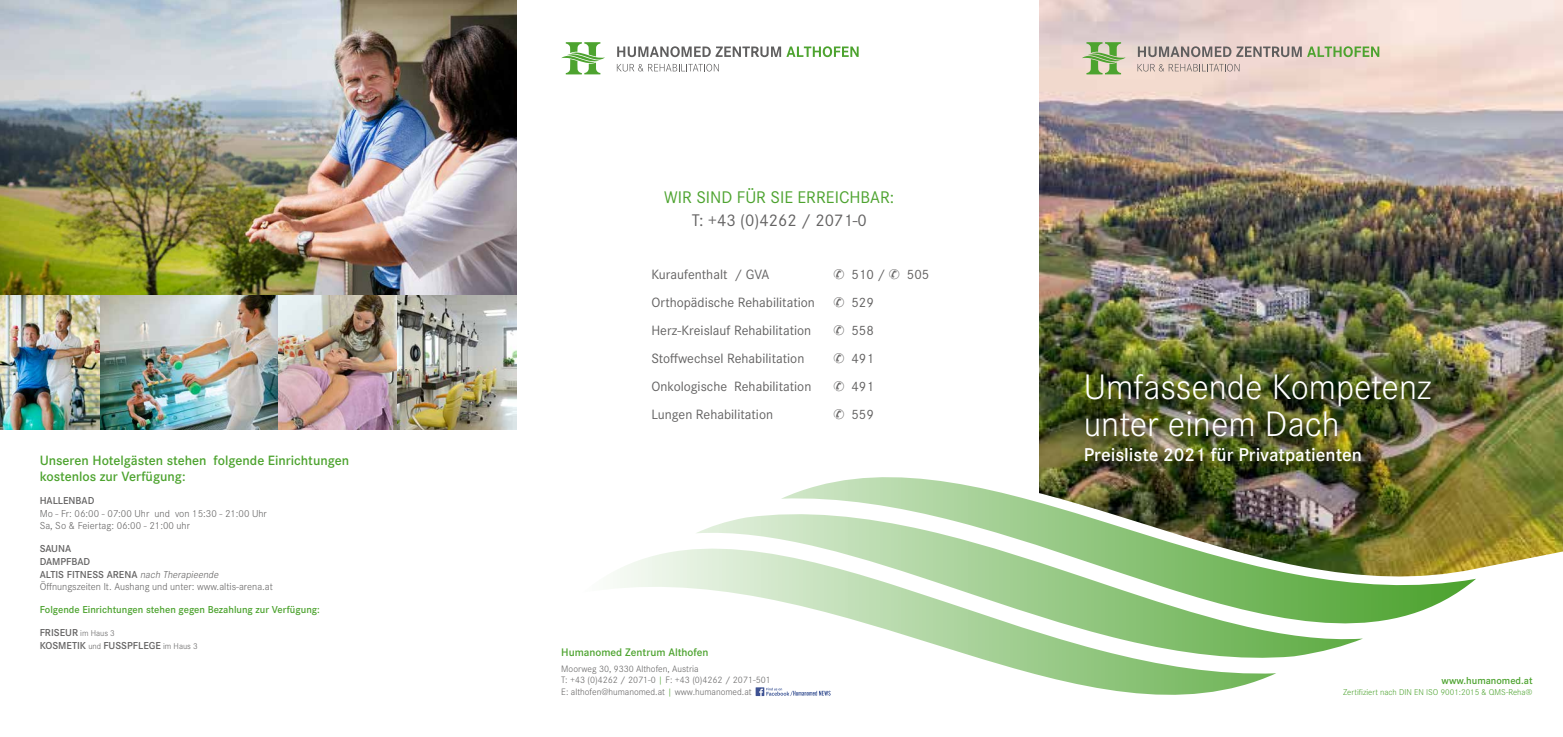
<style>
.page{position:relative;width:1563px;height:737px;background:#fff}
.page>*{position:absolute;margin:0;border:0;box-sizing:border-box;transform-origin:0 0}
.t1{font:300 36.75px/36.8px "Corporate S";color:#fff}
.t2{font:600 19.25px "Corporate S";color:#fff}
.t3{font:17.5px "Corporate S";color:#4da32f}
.t4{font:17.5px "Corporate S";color:#646363}
.t5{font:14px "Corporate S";color:#646363}
.t6{font:600 14px/15.8px "Corporate S";color:#4da32f}
.t7{font:600 11.38px "Corporate S";color:#4da32f}
.t8{font:300 10.5px/12.6px "Corporate S";color:#646363}
.t9{font:600 10.5px/23.1px "Corporate S";color:#4da32f}
.t10{font:600 10.5px "Corporate S";color:#646363}
.t11{font:300 9.62px/11.5px "Corporate S";color:#646363}
.t12{font:300 8.75px "Corporate S";color:#4da32f}
.s1{font-weight:600}
.s2{font-style:italic}
.s3{color:#646363}
.s4{font-weight:300;font-size:8.75px;color:#646363}
.s5{font-weight:300;font-size:8.75px}
.s6{color:#4da32f}
</style>
<div class="page">
<img style="left:1039px;top:0;width:524px;height:449px">
<img style="left:0;top:0;width:516px;height:430px">
<svg style="left:830px;top:449px;width:733px;height:247px"></svg>
<svg style="left:1082px;top:42px;width:43px;height:32px"></svg>
<svg style="left:1138px;top:46px;width:163px;height:11px;background:#aea19e"></svg>
<svg style="left:1307px;top:46px;width:72px;height:11px"></svg>
<svg style="left:1137px;top:64px;width:102px;height:7px"></svg>
<div style="left:1086px;top:376px;width:355px;height:99px;background:#000;opacity:.75"></div>
<svg style="left:617px;top:463px;width:859px;height:232px"></svg>
<svg style="left:561px;top:42px;width:44px;height:32px"></svg>
<svg style="left:617px;top:46px;width:241px;height:11px"></svg>
<svg style="left:617px;top:64px;width:102px;height:7px"></svg>
<div style="left:755px;top:687px;width:9px;height:9px;background:#3e5293"></div>
<svg style="left:759px;top:687px;width:71px;height:9px"></svg>
<p class="t6" style="left:40px;top:452px;width:311px">Unseren Hotelgästen stehen folgende Einrichtungen kostenlos zur Verfügung:</p>
<p class="t10" style="left:40px;top:493px;width:56px">HALLENBAD</p>
<p class="t8" style="left:40px;top:506px;width:229px">Mo - Fr: 06:00 - 07:00 Uhr und von 15:30 - 21:00 Uhr<br>Sa, So &amp; Feiertag: 06:00 - 21:00 uhr</p>
<p class="t8" style="left:40px;top:542px;width:235px"><span class="s1">SAUNA<br>DAMPFBAD<br>ALTIS FITNESS ARENA</span> <span class="s2">nach Therapieende<br></span>Öffnungszeiten lt. Aushang und unter: www.altis-arena.at</p>
<p class="t9" style="left:40px;top:598px;width:282px">Folgende Einrichtungen stehen gegen Bezahlung zur Verfügung:<br><span class="s3">FRISEUR</span> <span class="s4">im Haus 3</span></p>
<p class="t10" style="left:40px;top:638px;width:160px">KOSMETIK <span class="s5">und</span> FUSSPFLEGE <span class="s5">im Haus 3</span></p>
<p class="t3" style="left:664px;top:186px;width:232px">WIR SIND FÜR SIE ERREICHBAR:</p>
<p class="t4" style="left:692px;top:209px;width:177px">T: +43 (0)4262 / 2071-0</p>
<p class="t5" style="left:651px;top:265px;width:120px">Kuraufenthalt / GVA</p>
<p class="t5" style="left:833px;top:265px;width:97px">✆ 510 / ✆ 505</p>
<p class="t5" style="left:651px;top:293px;width:165px">Orthopädische Rehabilitation</p>
<p class="t5" style="left:833px;top:293px;width:42px">✆ 529</p>
<p class="t5" style="left:651px;top:321px;width:161px">Herz-Kreislauf Rehabilitation</p>
<p class="t5" style="left:833px;top:321px;width:42px">✆ 558</p>
<p class="t5" style="left:651px;top:349px;width:154px">Stoffwechsel Rehabilitation</p>
<p class="t5" style="left:833px;top:349px;width:42px">✆ 491</p>
<p class="t5" style="left:651px;top:377px;width:161px">Onkologische Rehabilitation</p>
<p class="t5" style="left:833px;top:377px;width:42px">✆ 491</p>
<p class="t5" style="left:651px;top:405px;width:123px">Lungen Rehabilitation</p>
<p class="t5" style="left:833px;top:405px;width:42px">✆ 559</p>
<p class="t7" style="left:561px;top:644px;width:149px">Humanomed Zentrum Althofen</p>
<p class="t11" style="left:561px;top:662px;width:211px">Moorweg 30, 9330 Althofen, Austria<br>T: +43 (0)4262 / 2071-0 <span class="s6">|</span> F: +43 (0)4262 / 2071-501<br>E: althofen@humanomed.at <span class="s6">|</span> www.humanomed.at</p>
<h1 class="t1" style="left:1083px;top:367px;width:349px">Umfassende Kompetenz unter einem Dach</h1>
<h2 class="t2" style="left:1083px;top:441px;width:280px">Preisliste 2021 für Privatpatienten</h2>
<p class="t9" style="left:1441px;top:669px;width:93px">www.humanomed.at</p>
<p class="t12" style="left:1343px;top:686px;width:191px">Zertifiziert nach DIN EN ISO 9001:2015 &amp; QMS-Reha®</p>
</div>
